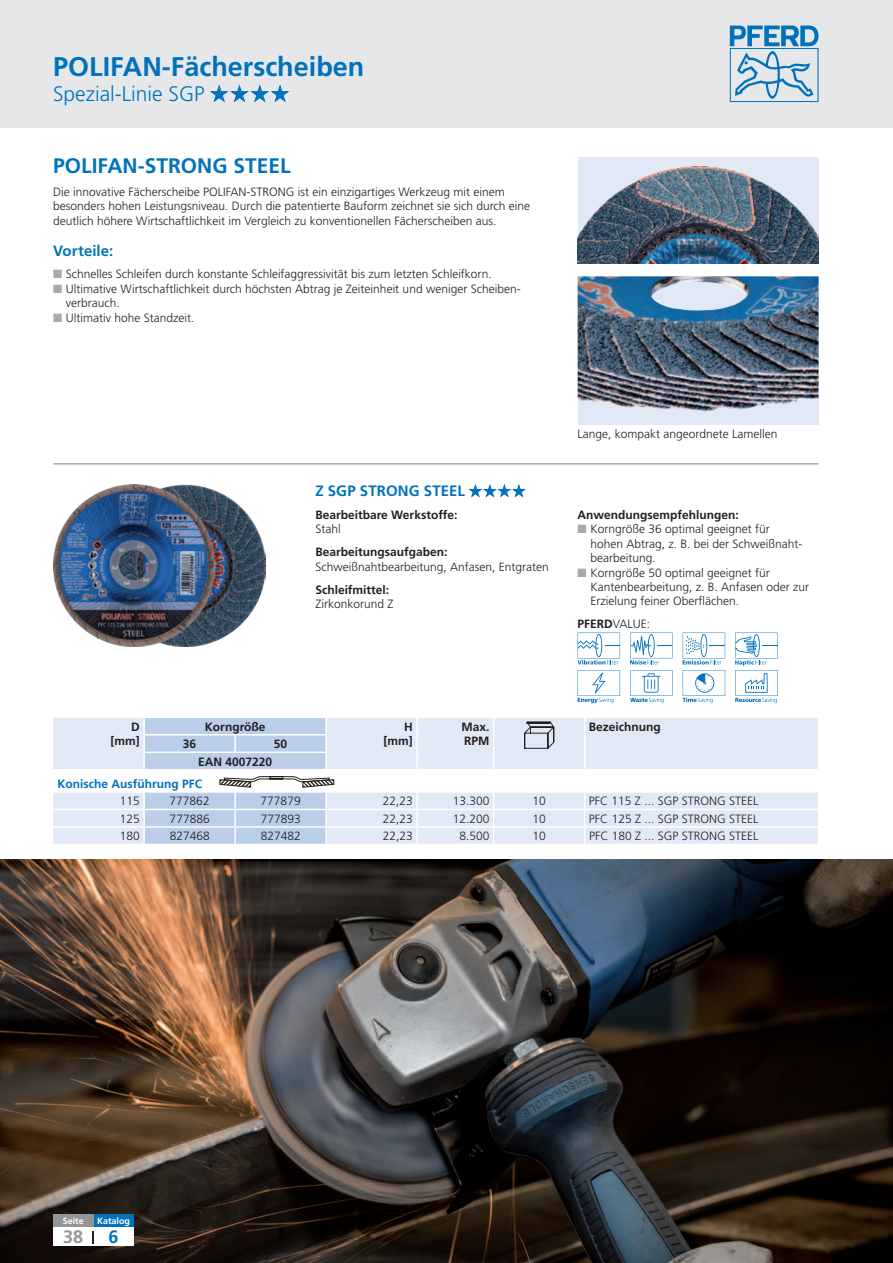
<style>
.page{position:relative;width:893px;height:1263px;background:#fff}
.page>*{position:absolute;margin:0;border:0;box-sizing:border-box;transform-origin:0 0}
.t1{font:700 27px "Frutiger LT Pro";color:#0072bc}
.t2{font:300 21px "Frutiger LT Pro";color:#0072bc}
.t3{font:700 21px "Frutiger LT Pro";color:#0072bc}
.t4{font:700 18px "Frutiger LT Pro";color:#939598}
.t5{font:700 18px "Frutiger LT Pro";color:#0072bc}
.t6{font:700 15px "Frutiger LT Pro";letter-spacing:.005em;color:#0072bc}
.t7{font:300 12px/14.4px "Frutiger LT Pro";color:#231f20}
.t8{font:700 12px/14.4px "Frutiger LT Pro";color:#231f20;text-align:right}
.t9{font:700 12px "Frutiger LT Pro";color:#0072bc}
.t10{font:700 9px "Frutiger LT Pro";color:#fff}
.s1{color:#a8a9ad}
.s2{font-weight:700}
</style>
<div class="page">
<div style="left:0;top:0;width:893px;height:128px;background:#e6e7e9"></div>
<svg style="left:210px;top:85px;width:80px;height:18px"></svg>
<svg style="left:730px;top:26px;width:89px;height:76px"></svg>
<img style="left:578px;top:276px;width:241px;height:149px">
<img style="left:578px;top:276px;width:120px;height:135px">
<div style="left:578px;top:157px;width:241px;height:107px;background:#e1e9f6"></div>
<img style="left:578px;top:167px;width:241px;height:97px">
<hr style="left:53px;top:463px;width:766px;height:1px;background:#808285">
<img style="left:53px;top:485px;width:213px;height:161px">
<svg style="left:468px;top:485px;width:58px;height:13px"></svg>
<svg style="left:578px;top:633px;width:42px;height:31px"></svg>
<svg style="left:630px;top:633px;width:42px;height:31px"></svg>
<svg style="left:683px;top:633px;width:42px;height:31px"></svg>
<svg style="left:578px;top:670px;width:42px;height:33px"></svg>
<svg style="left:630px;top:670px;width:43px;height:33px"></svg>
<svg style="left:683px;top:670px;width:42px;height:33px"></svg>
<svg style="left:735px;top:633px;width:43px;height:70px"></svg>
<div style="left:53px;top:718px;width:765px;height:126px;background:#e1e9f6"></div>
<div style="left:53px;top:772px;width:766px;height:20px;background:#fff"></div>
<hr style="left:326px;top:809px;width:91px;height:1px;background:#fff">
<hr style="left:417px;top:809px;width:77px;height:1px;background:#fff">
<hr style="left:494px;top:809px;width:91px;height:1px;background:#fff">
<hr style="left:585px;top:809px;width:234px;height:1px;background:#fff">
<hr style="left:326px;top:826px;width:91px;height:2px;background:#fff">
<hr style="left:417px;top:826px;width:77px;height:2px;background:#fff">
<svg style="left:416px;top:793px;width:2px;height:51px"></svg>
<hr style="left:494px;top:826px;width:91px;height:2px;background:#fff">
<svg style="left:493px;top:793px;width:1px;height:51px"></svg>
<hr style="left:585px;top:826px;width:234px;height:2px;background:#fff">
<svg style="left:584px;top:793px;width:1px;height:51px"></svg>
<hr style="left:53px;top:809px;width:91px;height:1px;background:#fff">
<hr style="left:53px;top:826px;width:91px;height:2px;background:#fff">
<div style="left:53px;top:769px;width:91px;height:6px;background:#fff"></div>
<div style="left:326px;top:769px;width:91px;height:6px;background:#fff"></div>
<svg style="left:416px;top:718px;width:2px;height:51px"></svg>
<div style="left:417px;top:769px;width:77px;height:6px;background:#fff"></div>
<svg style="left:493px;top:718px;width:1px;height:51px"></svg>
<div style="left:494px;top:769px;width:91px;height:6px;background:#fff"></div>
<svg style="left:584px;top:718px;width:1px;height:51px"></svg>
<div style="left:585px;top:769px;width:234px;height:6px;background:#fff"></div>
<hr style="left:53px;top:791px;width:91px;height:2px;background:#fff">
<hr style="left:326px;top:791px;width:91px;height:2px;background:#fff">
<hr style="left:417px;top:791px;width:77px;height:2px;background:#fff">
<hr style="left:494px;top:791px;width:91px;height:2px;background:#fff">
<hr style="left:585px;top:791px;width:234px;height:2px;background:#fff">
<svg style="left:524px;top:721px;width:30px;height:28px"></svg>
<svg style="left:143px;top:718px;width:191px;height:126px"></svg>
<img style="left:0;top:859px;width:893px;height:404px">
<div style="left:53px;top:1225px;width:81px;height:21px;background:#fff"></div>
<svg style="left:93px;top:1231px;width:1px;height:12px"></svg>
<div style="left:93px;top:1214px;width:41px;height:13px;background:#0072bc"></div>
<div style="left:53px;top:1214px;width:40px;height:13px;background:#939598"></div>
<h1 class="t1" style="left:53px;top:50px;width:313px">POLIFAN-Fächerscheiben</h1>
<h2 class="t2" style="left:53px;top:81px;width:237px">Spezial-Linie SGP ★★★★</h2>
<h2 class="t3" style="left:53px;top:153px;width:239px">POLIFAN-STRONG STEEL</h2>
<p class="t7" style="left:53px;top:185px;width:478px">Die innovative Fächerscheibe POLIFAN-STRONG ist ein einzigartiges Werkzeug mit einem besonders hohen Leistungsniveau. Durch die patentierte Bauform zeichnet sie sich durch eine deutlich höhere Wirtschaftlichkeit im Vergleich zu konventionellen Fächerscheiben aus.</p>
<p class="t6" style="left:53px;top:242px;width:62px">Vorteile:</p>
<p class="t7" style="left:53px;top:267px;width:440px"><span class="s1">■</span> Schnelles Schleifen durch konstante Schleifaggressivität bis zum letzten Schleifkorn.</p>
<p class="t7" style="left:66px;top:282px;width:456px;text-indent:-13px"><span class="s1">■</span> Ultimative Wirtschaftlichkeit durch höchsten Abtrag je Zeiteinheit und weniger Scheiben&shy;verbrauch.</p>
<p class="t7" style="left:53px;top:310px;width:143px"><span class="s1">■</span> Ultimativ hohe Standzeit.</p>
<p class="t6" style="left:315px;top:482px;width:211px">Z SGP STRONG STEEL ★★★★</p>
<p class="t8" style="left:315px;top:508px;width:144px">Bearbeitbare Werkstoffe:</p>
<p class="t7" style="left:315px;top:522px;width:27px">Stahl</p>
<p class="t8" style="left:315px;top:545px;width:134px">Bearbeitungsaufgaben:</p>
<p class="t7" style="left:315px;top:559px;width:235px">Schweißnahtbearbeitung, Anfasen, Entgraten</p>
<p class="t8" style="left:315px;top:582px;width:75px">Schleifmittel:</p>
<p class="t7" style="left:315px;top:597px;width:80px">Zirkonkorund Z</p>
<p class="t7" style="left:578px;top:427px;width:201px">Lange, kompakt angeordnete Lamellen</p>
<p class="t8" style="left:578px;top:508px;width:163px">Anwendungsempfehlungen:</p>
<p class="t7" style="left:590px;top:522px;width:213px;text-indent:-13px"><span class="s1">■</span> Korngröße 36 optimal geeignet für hohen Abtrag, z. B. bei der Schweißnaht&shy;bearbeitung.</p>
<p class="t7" style="left:590px;top:565px;width:220px;text-indent:-13px"><span class="s1">■</span> Korngröße 50 optimal geeignet für<br>Kantenbearbeitung, z. B. Anfasen oder zur<br>Erzielung feiner Oberflächen.</p>
<p class="t7" style="left:578px;top:617px;width:74px"><span class="s2">PFERD</span>VALUE:</p>
<p class="t8" style="left:111px;top:719px;width:31px">D [mm]</p>
<p class="t8" style="left:205px;top:719px;width:62px">Korngröße</p>
<p class="t8" style="left:384px;top:719px;width:31px">H [mm]</p>
<p class="t8" style="left:461px;top:719px;width:30px;text-align:left">Max.<br>RPM</p>
<p class="t8" style="left:589px;top:719px;width:73px">Bezeichnung</p>
<p class="t8" style="left:183px;top:737px;width:15px">36</p>
<p class="t8" style="left:274px;top:737px;width:15px">50</p>
<p class="t8" style="left:198px;top:754px;width:76px">EAN 4007220</p>
<p class="t9" style="left:57px;top:776px;width:146px">Konische Ausführung PFC</p>
<p class="t7" style="left:120px;top:794px;width:22px">115</p>
<p class="t7" style="left:170px;top:794px;width:42px">777862</p>
<p class="t7" style="left:261px;top:794px;width:42px">777879</p>
<p class="t7" style="left:383px;top:794px;width:32px">22,23</p>
<p class="t7" style="left:453px;top:794px;width:38px">13.300</p>
<p class="t7" style="left:532px;top:794px;width:15px">10</p>
<p class="t7" style="left:589px;top:794px;width:171px">PFC 115 Z ... SGP STRONG STEEL</p>
<p class="t7" style="left:120px;top:811px;width:22px">125</p>
<p class="t7" style="left:170px;top:811px;width:42px">777886</p>
<p class="t7" style="left:261px;top:811px;width:42px">777893</p>
<p class="t7" style="left:383px;top:811px;width:32px">22,23</p>
<p class="t7" style="left:453px;top:811px;width:38px">12.200</p>
<p class="t7" style="left:533px;top:811px;width:15px">10</p>
<p class="t7" style="left:589px;top:811px;width:171px">PFC 125 Z ... SGP STRONG STEEL</p>
<p class="t7" style="left:120px;top:829px;width:22px">180</p>
<p class="t7" style="left:170px;top:829px;width:42px">827468</p>
<p class="t7" style="left:261px;top:829px;width:42px">827482</p>
<p class="t7" style="left:383px;top:829px;width:32px">22,23</p>
<p class="t7" style="left:459px;top:829px;width:32px">8.500</p>
<p class="t7" style="left:533px;top:829px;width:15px">10</p>
<p class="t7" style="left:589px;top:829px;width:171px">PFC 180 Z ... SGP STRONG STEEL</p>
<p class="t10" style="left:63px;top:1216px;width:23px">Seite</p>
<p class="t10" style="left:97px;top:1216px;width:35px">Katalog</p>
<h3 class="t4" style="left:63px;top:1226px;width:22px">38</h3>
<h3 class="t5" style="left:109px;top:1226px;width:12px">6</h3>
</div>
